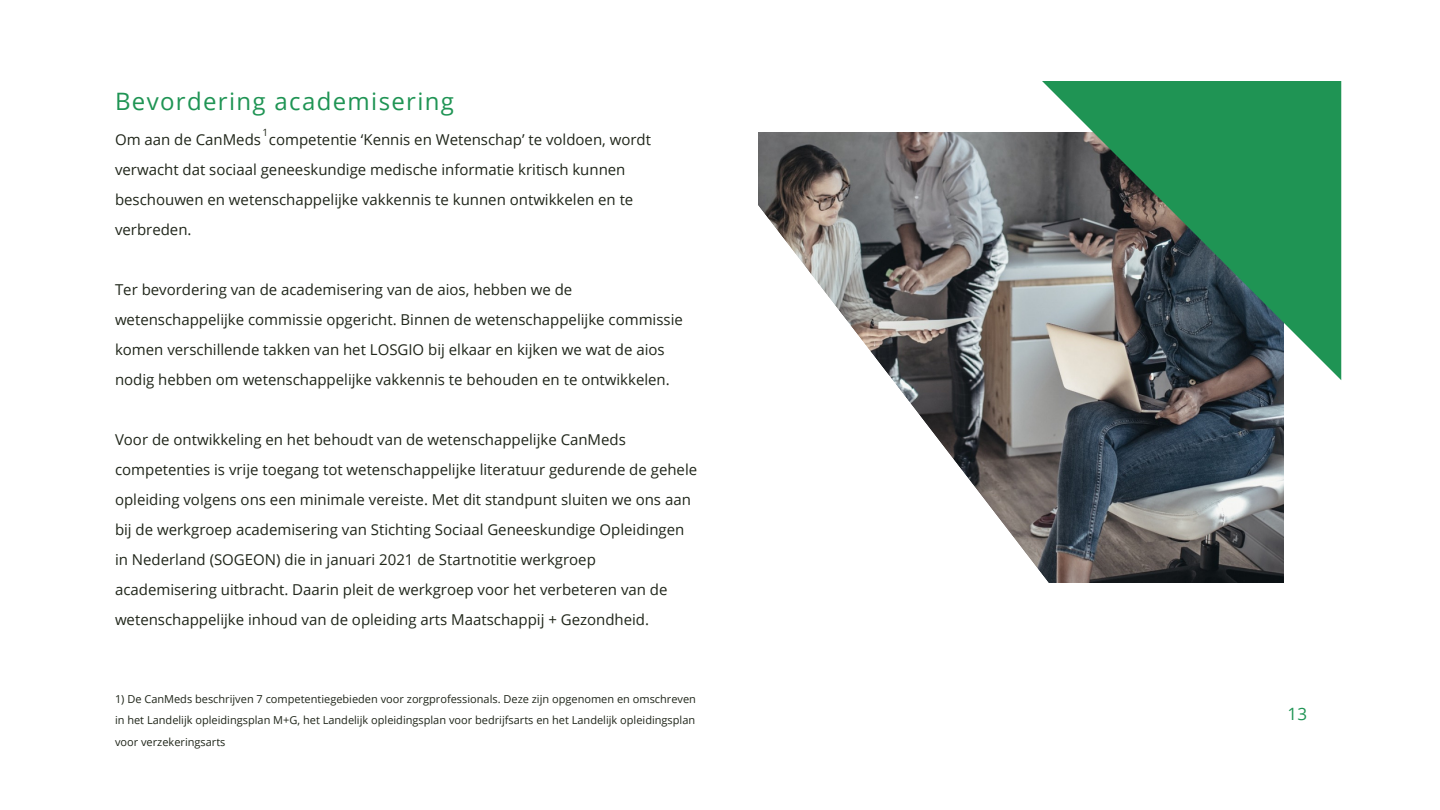
<style>
.page{position:relative;width:1440px;height:810px;background:#fff}
.page>*{position:absolute;margin:0;border:0;box-sizing:border-box;transform-origin:0 0}
.t1{font:24px "Open Sans";letter-spacing:.055em;color:#1f9454}
.t2{font:17px "Open Sans";color:#1f9454}
.t3{font:15px/30px "Open Sans";color:#20261a}
.t4{font:11px/21.8px "Open Sans";color:#20261a;text-align:justify}
.t5{font:10px "Open Sans";color:#20261a}
</style>
<div class="page">
<img style="left:1161px;top:380px;width:122px;height:203px">
<svg style="left:1161px;top:81px;width:180px;height:299px;fill:#1f9454"></svg>
<svg style="left:758px;top:81px;width:403px;height:502px"></svg>
<h1 class="t1" style="left:115px;top:85px;width:341px">Bevordering academisering</h1>
<p class="t3" style="left:115px;top:124px;width:538px">Om aan de CanMeds competentie ‘Kennis en Wetenschap’ te voldoen, wordt verwacht dat sociaal geneeskundige medische informatie kritisch kunnen beschouwen en wetenschappelijke vakkennis te kunnen ontwikkelen en te verbreden.</p>
<p class="t5" style="left:263px;top:125px;width:7px">1</p>
<p class="t3" style="left:115px;top:274px;width:569px">Ter bevordering van de academisering van de aios, hebben we de wetenschappelijke commissie opgericht. Binnen de wetenschappelijke commissie komen verschillende takken van het LOSGIO bij elkaar en kijken we wat de aios nodig hebben om wetenschappelijke vakkennis te behouden en te ontwikkelen.</p>
<p class="t3" style="left:115px;top:424px;width:584px">Voor de ontwikkeling en het behoudt van de wetenschappelijke CanMeds competenties is vrije toegang tot wetenschappelijke literatuur gedurende de gehele opleiding volgens ons een minimale vereiste. Met dit standpunt sluiten we ons aan bij de werkgroep academisering van Stichting Sociaal Geneeskundige Opleidingen in Nederland (SOGEON) die in januari 2021 de Startnotitie werkgroep academisering uitbracht. Daarin pleit de werkgroep voor het verbeteren van de wetenschappelijke inhoud van de opleiding arts Maatschappij + Gezondheid.</p>
<p class="t4" style="left:115px;top:688px;width:583px">1) De CanMeds beschrijven 7 competentiegebieden voor zorgprofessionals. Deze zijn opgenomen en omschreven in het Landelijk opleidingsplan M+G, het Landelijk opleidingsplan voor bedrijfsarts en het Landelijk opleidingsplan voor verzekeringsarts</p>
<p class="t2" style="left:1288px;top:702px;width:21px">13</p>
</div>
